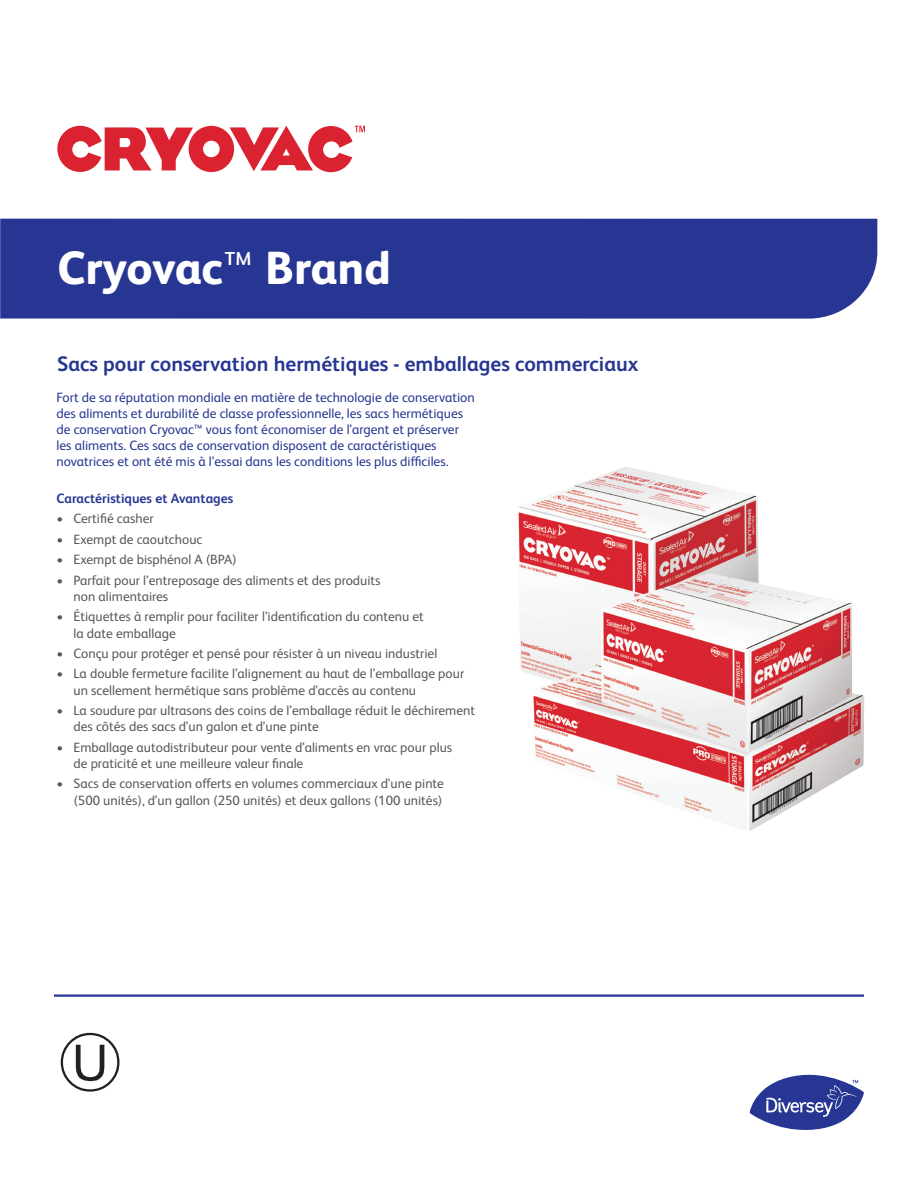
<style>
.page{position:relative;width:918px;height:1188px;background:#fff}
.page>*{position:absolute;margin:0;border:0;box-sizing:border-box;transform-origin:0 0}
.t1{font:800 46.5px "FS Albert Pro";color:#fff}
.t2{font:700 21px "FS Albert Pro";color:#263692}
.t3{font:13.5px/16.2px "FS Albert Pro";color:#57585a}
.t4{font:13.5px/16.2px "FS Albert Pro";color:#263692}
.t5{font:700 13.5px "FS Albert Pro";color:#263692}
.s1{font-weight:400}
</style>
<div class="page">
<hr style="left:54px;top:995px;width:810px;height:2px;background:#263692">
<svg style="left:57px;top:126px;width:308px;height:46px"></svg>
<svg style="left:61px;top:1033px;width:58px;height:59px"></svg>
<img style="left:518px;top:467px;width:346px;height:364px">
<div style="left:0;top:219px;width:877px;height:100px;background:#263692"></div>
<svg style="left:749px;top:1074px;width:115px;height:56px"></svg>
<h1 class="t1" style="left:57px;top:232px;width:335px">Cryovac<span class="s1">™</span> Brand</h1>
<h2 class="t2" style="left:57px;top:350px;width:583px">Sacs pour conservation hermétiques - emballages commerciaux</h2>
<p class="t4" style="left:57px;top:388px;width:420px">Fort de sa réputation mondiale en matière de technologie de conservation des aliments et durabilité de classe professionnelle, les sacs hermétiques de conservation Cryovac™ vous font économiser de l’argent et préserver les aliments. Ces sacs de conservation disposent de caractéristiques novatrices et ont été mis à l’essai dans les conditions les plus difficiles.</p>
<p class="t5" style="left:57px;top:489px;width:178px">Caractéristiques et Avantages</p>
<p class="t3" style="left:57px;top:510px;width:99px">• Certifié casher</p>
<p class="t3" style="left:57px;top:530px;width:148px">• Exempt de caoutchouc</p>
<p class="t3" style="left:57px;top:550px;width:182px">• Exempt de bisphénol A (BPA)</p>
<p class="t3" style="left:74px;top:571px;width:309px;text-indent:-17px">• Parfait pour l’entreposage des aliments et des produits non alimentaires</p>
<p class="t3" style="left:74px;top:608px;width:352px;text-indent:-17px">• Étiquettes à remplir pour faciliter l’identification du contenu et la date emballage</p>
<p class="t3" style="left:57px;top:644px;width:382px">• Conçu pour protéger et pensé pour résister à un niveau industriel</p>
<p class="t3" style="left:74px;top:665px;width:392px;text-indent:-17px">• La double fermeture facilite l’alignement au haut de l’emballage pour un scellement hermétique sans problème d’accès au contenu</p>
<p class="t3" style="left:74px;top:701px;width:403px;text-indent:-17px">• La soudure par ultrasons des coins de l’emballage réduit le déchirement des côtés des sacs d’un galon et d’une pinte</p>
<p class="t3" style="left:74px;top:738px;width:380px;text-indent:-17px">• Emballage autodistributeur pour vente d’aliments en vrac pour plus de praticité et une meilleure valeur finale</p>
<p class="t3" style="left:57px;top:775px;width:389px;text-align:right">• Sacs de conservation offerts en volumes commerciaux d’une pinte (500 unités), d’un gallon (250 unités) et deux gallons (100 unités)</p>
</div>
